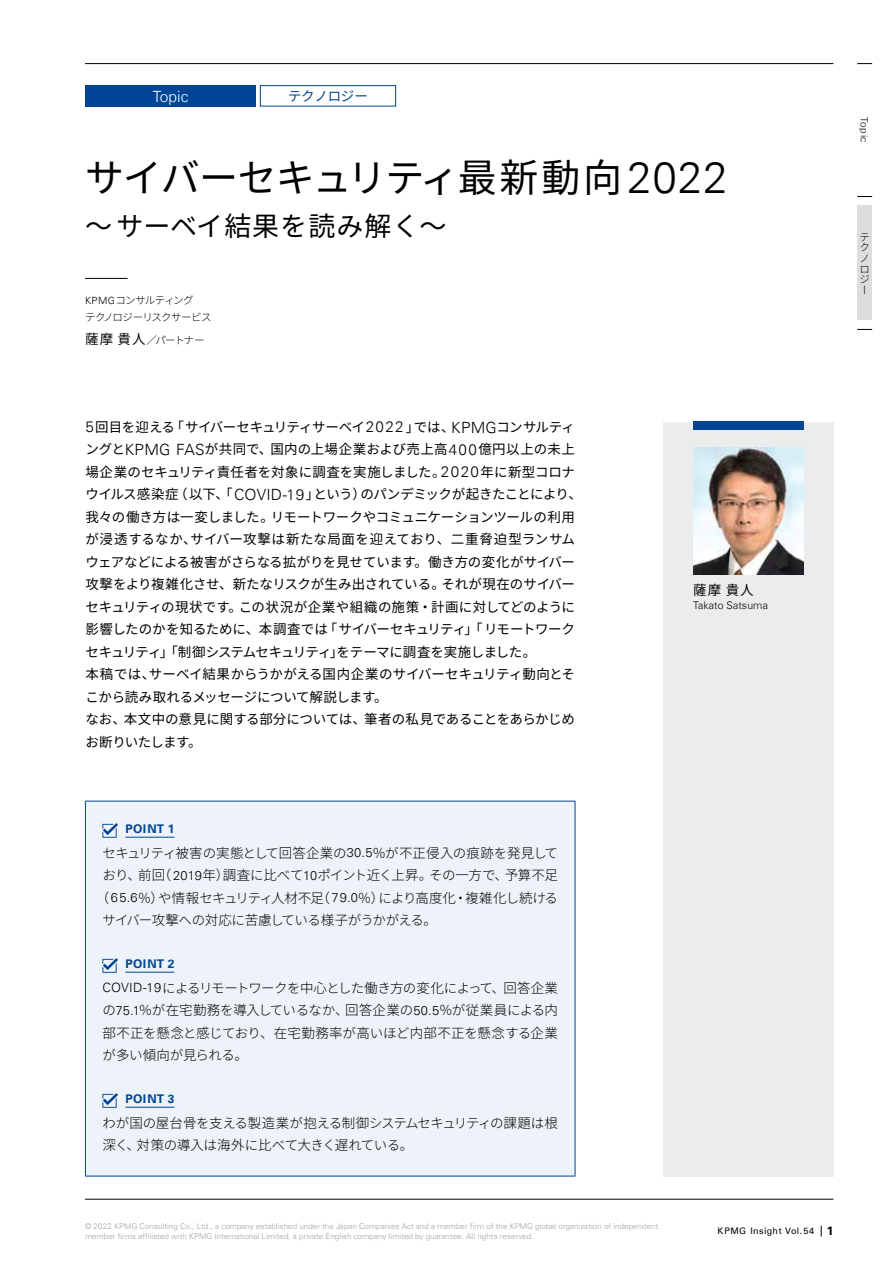
<style>
.page{position:relative;width:893px;height:1263px;background:#fff}
.page>*{position:absolute;margin:0;border:0;box-sizing:border-box;transform-origin:0 0}
.t1{font:39px "Noto Sans CJ Kjp";letter-spacing:-.03em;color:#000}
.t2{font:27px "Noto Sans CJ Kjp";letter-spacing:.04em;color:#000}
.t3{font:300 15.45px "Universfor KPMG";letter-spacing:.01em;color:#fff}
.t4{font:13.5px/22.5px "Noto Sans CJ Kjp";letter-spacing:-.015em;color:#000}
.t5{font:300 13.5px/22.5px "Noto Sans CJ Kjp";letter-spacing:-.02em;color:#000;text-align:justify}
.t6{font:300 13.5px "Noto Sans CJ Kjp";letter-spacing:-.04em;color:#000}
.t7{font:13.5px "Noto Sans CJ Kjp";letter-spacing:-.02em;color:#004595}
.t8{font:700 12px "Universfor KPMG";letter-spacing:.04em;color:#004595}
.t9{font:300 10.5px/10.6px "Noto Sans CJ Kjp";letter-spacing:-.065em;color:#000}
.t10{font:300 10.5px "Universfor KPMG";letter-spacing:.01em;color:#000}
.t11{font:300 10.05px "Universfor KPMG";letter-spacing:.055em;color:#000}
.t12{font:9px "Universfor KPMG";letter-spacing:.04em;color:#000}
.t13{font:300 7.95px/9.8px "Universfor KPMG";letter-spacing:.01em;color:#9fa0a0}
.s1{font-family:"Universfor KPMG";font-weight:300;font-size:44.1px}
.s2{font-family:"Universfor KPMG";font-size:10.05px}
.s3{font-weight:400;font-size:13.5px}
.s4{font-family:"Universfor KPMG";font-weight:300;font-size:15.3px}
.s5{font-family:"Universfor KPMG";font-weight:300;font-size:15.45px}
.s6{font-family:"Universfor KPMG";font-size:12.9px}
.s7{font-weight:700;font-size:12px}
</style>
<div class="page">
<svg style="left:857px;top:63px;width:15px;height:1px"></svg>
<svg style="left:857px;top:196px;width:15px;height:1px"></svg>
<svg style="left:857px;top:329px;width:15px;height:1px"></svg>
<div style="left:857px;top:206px;width:15px;height:114px;background:#dcdddd"></div>
<hr style="left:85px;top:63px;width:748px;height:1px;background:#000">
<hr style="left:85px;top:1199px;width:748px;height:1px;background:#000">
<div style="left:663px;top:422px;width:170px;height:754px;background:#ebecec"></div>
<div style="left:260px;top:85px;width:136px;height:21px;border:1px solid #004595"></div>
<div style="left:86px;top:85px;width:170px;height:21px;background:#004595"></div>
<div style="left:693px;top:422px;width:111px;height:8px;background:#004595"></div>
<img style="left:693px;top:447px;width:111px;height:128px">
<div style="left:85px;top:801px;width:490px;height:375px;background:#eef3fa"></div>
<hr style="left:85px;top:801px;width:490px;height:1px;background:#004595">
<hr style="left:85px;top:801px;width:1px;height:375px;background:#004595">
<hr style="left:575px;top:801px;width:1px;height:375px;background:#004595">
<hr style="left:85px;top:1176px;width:490px;height:1px;background:#004595">
<hr style="left:125px;top:837px;width:49px;height:1px;background:#004595">
<hr style="left:125px;top:972px;width:49px;height:1px;background:#004595">
<hr style="left:125px;top:1107px;width:49px;height:1px;background:#004595">
<svg style="left:102px;top:823px;width:16px;height:15px"></svg>
<svg style="left:102px;top:958px;width:16px;height:15px"></svg>
<svg style="left:102px;top:1093px;width:16px;height:15px"></svg>
<hr style="left:85px;top:278px;width:43px;height:1px;background:#000">
<p class="t3" style="left:153px;top:87px;width:37px">Topic</p>
<p class="t7" style="left:288px;top:88px;width:81px">テクノロジー</p>
<h1 class="t1" style="left:85px;top:155px;width:644px">サイバーセキュリティ最新動向<span class="s1">2022</span></h1>
<h2 class="t2" style="left:85px;top:211px;width:363px">～サーベイ結果を読み解く～</h2>
<p class="t9" style="left:85px;top:292px;width:128px;line-height:16.5px"><span class="s2">KPMG</span>コンサルティング<br>テクノロジーリスクサービス</p>
<p class="t9" style="left:85px;top:335px;width:121px"><span class="s3">薩摩貴人</span>／パートナー</p>
<p class="t4" style="left:85px;top:416px;width:498px"><span class="s4">5</span>回目を迎える「サイバーセキュリティサーベイ<span class="s4">2022</span> 」では、<span class="s5">KPMG</span>コンサルティングと<span class="s5">KPMG FAS</span>が共同で、国内の上場企業および売上高<span class="s4">400</span>億円以上の未上場企業のセキュリティ責任者を対象に調査を実施しました。<span class="s4">2020</span>年に新型コロナウイルス感染症（以下、「<span class="s5">COVID-</span><span class="s4">19</span>」という）のパンデミックが起きたことにより、我々の働き方は一変しました。リモートワークやコミュニケーションツールの利用が浸透するなか、サイバー攻撃は新たな局面を迎えており、二重脅迫型ランサムウェアなどによる被害がさらなる拡がりを見せています。働き方の変化がサイバー攻撃をより複雑化させ、新たなリスクが生み出されている。それが現在のサイバーセキュリティの現状です。この状況が企業や組織の施策・計画に対してどのように影響したのかを知るために、本調査では「サイバーセキュリティ」「リモートワークセキュリティ」「制御システムセキュリティ」をテーマに調査を実施しました。<br>本稿では、サーベイ結果からうかがえる国内企業のサイバーセキュリティ動向とそこから読み取れるメッセージについて解説します。<br>なお、本文中の意見に関する部分については、筆者の私見であることをあらかじめお断りいたします。</p>
<p class="t4" style="left:693px;top:579px;width:62px">薩摩貴人</p>
<p class="t10" style="left:693px;top:599px;width:76px">Takato Satsuma</p>
<p class="t11" style="left:871px;top:117px;width:27px;rotate:90deg">Topic</p>
<p class="t9" style="left:859px;top:232px;width:11px">テクノロジー</p>
<p class="t8" style="left:125px;top:822px;width:51px">POINT 1</p>
<p class="t5" style="left:102px;top:842px;width:457px">セキュリティ被害の実態として回答企業の<span class="s6">30.5</span>％が不正侵入の痕跡を発見して</p>
<p class="t5" style="left:102px;top:864px;width:457px">おり、前回（ <span class="s6">2019</span>年）調査に比べて<span class="s6">10</span>ポイント近く上昇。その一方で、予算不足</p>
<p class="t6" style="left:96px;top:890px;width:464px">（<span class="s6">65.6</span>％）や情報セキュリティ人材不足（<span class="s6">79.0</span>％）により高度化・複雑化し続ける</p>
<p class="t5" style="left:102px;top:909px;width:336px">サイバー攻撃への対応に苦慮している様子がうかがえる。</p>
<p class="t8" style="left:125px;top:957px;width:51px">POINT 2</p>
<p class="t5" style="left:102px;top:977px;width:457px"><span class="s6">COVID-19</span>によるリモートワークを中心とした働き方の変化によって、回答企業の<span class="s6">75.1</span>％が在宅勤務を導入しているなか、回答企業の<span class="s6">50.5</span>％が従業員による内部不正を懸念と感じており、在宅勤務率が高いほど内部不正を懸念する企業が多い傾向が見られる。</p>
<p class="t8" style="left:125px;top:1092px;width:51px">POINT 3</p>
<p class="t5" style="left:102px;top:1112px;width:457px">わが国の屋台骨を支える製造業が抱える制御システムセキュリティの課題は根深く、対策の導入は海外に比べて大きく遅れている。</p>
<p class="t13" style="left:85px;top:1221px;width:575px">© 2022 KPMG Consulting Co., Ltd., a company established under the Japan Companies Act and a member firm of the KPMG global organization of independent member firms affiliated with KPMG International Limited, a private English company limited by guarantee. All rights reserved.</p>
<p class="t12" style="left:717px;top:1226px;width:118px">KPMG Insight Vol.54 <span class="s7">1</span></p>
</div>
